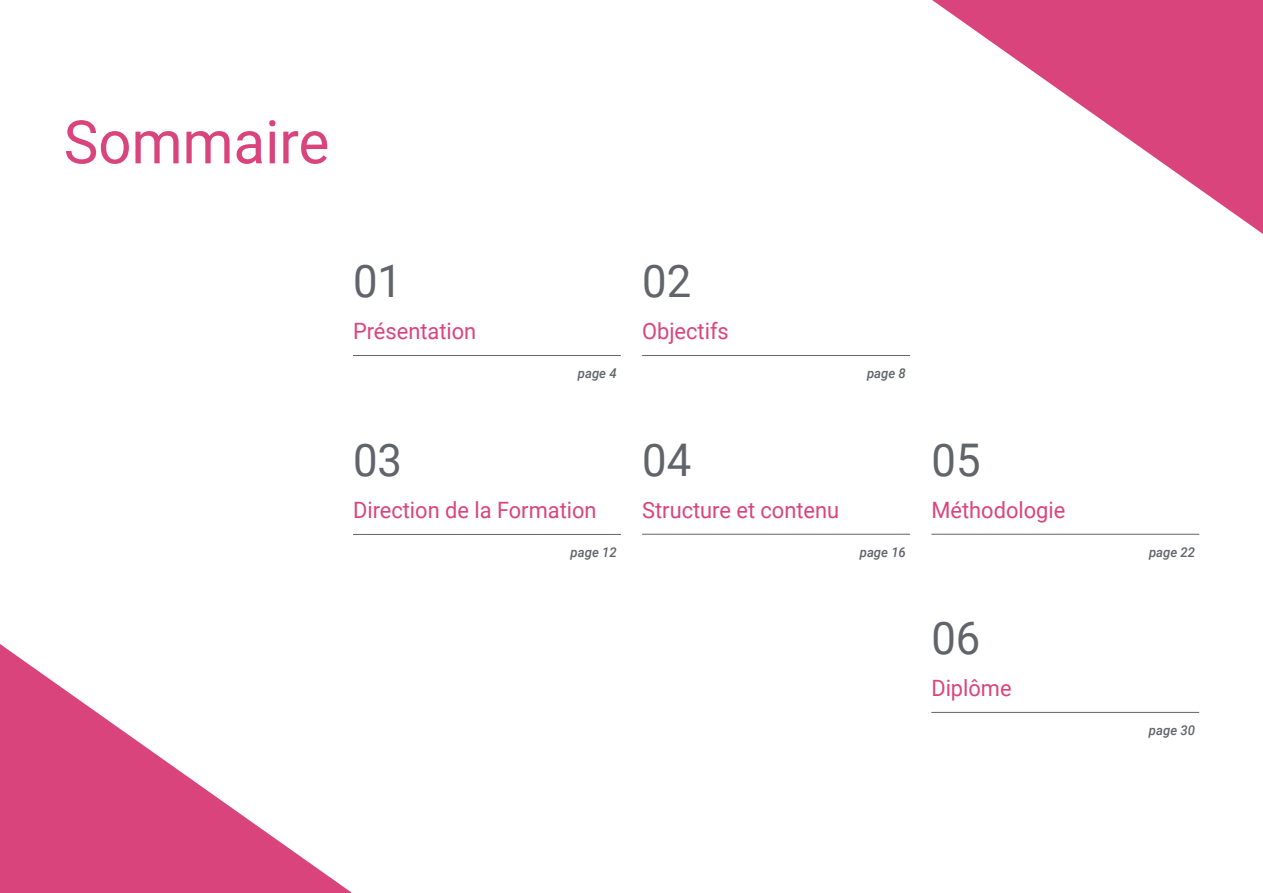
<style>
.page{position:relative;width:1263px;height:893px;background:#fff}
.page>*{position:absolute;margin:0;border:0;box-sizing:border-box;transform-origin:0 0}
.t1{font:60px "Roboto";color:#da447d}
.t2{font:45px "Roboto";color:#61646a}
.t3{font:22.5px "Roboto";color:#da447d}
.t4{font:italic 500 13.5px "Roboto";color:#61646a}
</style>
<div class="page">
<hr style="left:353px;top:355px;width:268px;height:1px;background:#61646a">
<hr style="left:642px;top:534px;width:268px;height:1px;background:#61646a">
<hr style="left:353px;top:534px;width:268px;height:1px;background:#61646a">
<hr style="left:931px;top:534px;width:268px;height:1px;background:#61646a">
<hr style="left:931px;top:712px;width:268px;height:1px;background:#61646a">
<hr style="left:642px;top:355px;width:268px;height:1px;background:#61646a">
<svg style="left:0;top:644px;width:352px;height:249px"></svg>
<svg style="left:932px;top:0;width:331px;height:234px"></svg>
<h1 class="t1" style="left:64px;top:100px;width:267px">Sommaire</h1>
<h2 class="t2" style="left:353px;top:250px;width:51px">01</h2>
<p class="t3" style="left:353px;top:315px;width:125px">Présentation</p>
<p class="t4" style="left:578px;top:363px;width:40px">page 4</p>
<h2 class="t2" style="left:642px;top:250px;width:51px">02</h2>
<p class="t3" style="left:642px;top:315px;width:88px">Objectifs</p>
<p class="t4" style="left:867px;top:363px;width:40px">page 8</p>
<h2 class="t2" style="left:353px;top:428px;width:51px">03</h2>
<h2 class="t2" style="left:642px;top:428px;width:51px">04</h2>
<h2 class="t2" style="left:931px;top:428px;width:51px">05</h2>
<p class="t3" style="left:353px;top:494px;width:245px">Direction de la Formation</p>
<p class="t3" style="left:642px;top:494px;width:198px">Structure et contenu</p>
<p class="t3" style="left:931px;top:494px;width:135px">Méthodologie</p>
<p class="t4" style="left:571px;top:543px;width:48px">page 12</p>
<p class="t4" style="left:860px;top:543px;width:48px">page 16</p>
<p class="t4" style="left:1149px;top:543px;width:48px">page 22</p>
<h2 class="t2" style="left:931px;top:607px;width:51px">06</h2>
<p class="t3" style="left:931px;top:672px;width:82px">Diplôme</p>
<p class="t4" style="left:1149px;top:721px;width:48px">page 30</p>
</div>
